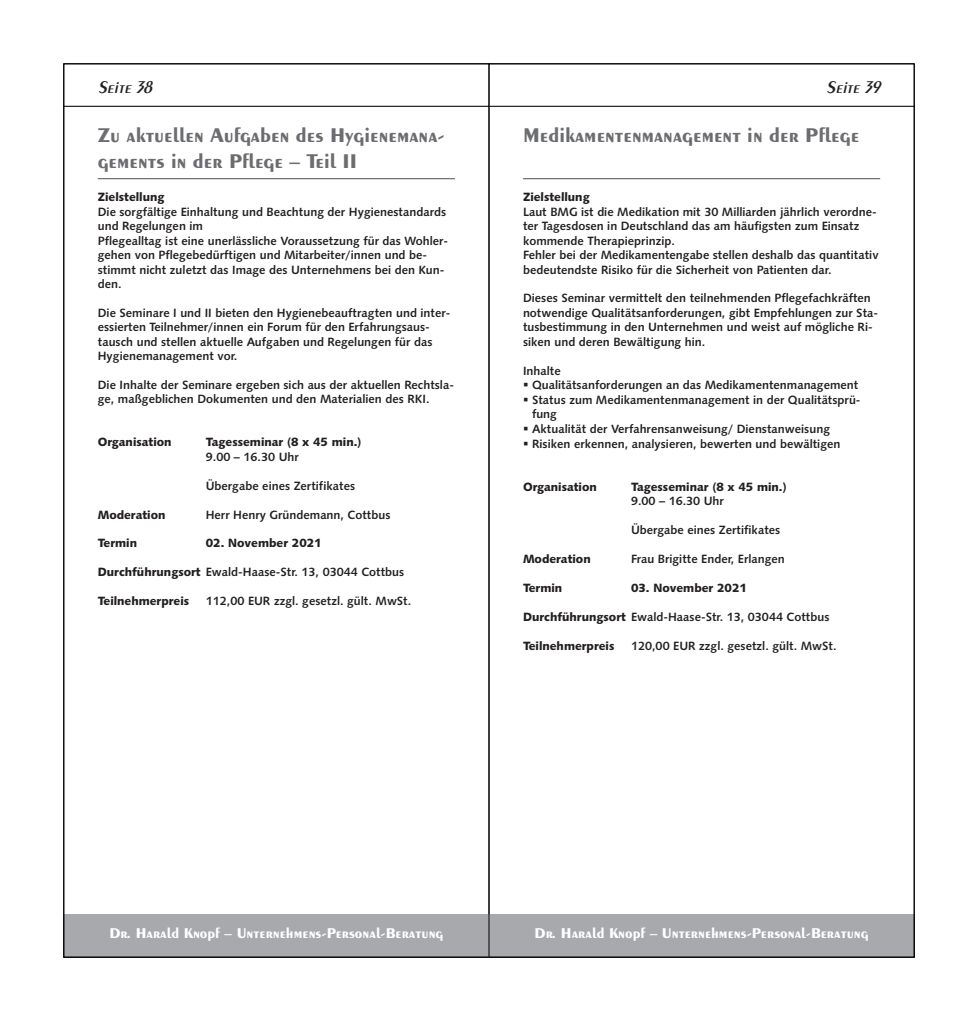
<style>
.page{position:relative;width:978px;height:1021px;background:#fff}
.page>*{position:absolute;margin:0;border:0;box-sizing:border-box;transform-origin:0 0}
.t1{font:700 21px/25.2px "Exotic 350 BT";color:#6c6d70}
.t2{font:italic 600 18px "Exotic 350 BT";color:#231f20}
.t3{font:700 15px "Exotic 350 BT";color:#fff}
.t4{font:12px/14.4px "Humanist 531 BT Bold A";color:#231f20}
.t5{font:12px "Humanist 531 BT Black A";color:#231f20}
.s1{font-family:"Humanist 531 BT Black A"}
</style>
<div class="page">
<div style="left:64px;top:914px;width:425px;height:43px;background:#a8a9ad"></div>
<hr style="left:64px;top:106px;width:425px;height:1px;background:#231f20">
<hr style="left:98px;top:178px;width:357px;height:1px;background:#6c6d70">
<div style="left:489px;top:914px;width:425px;height:43px;background:#a8a9ad"></div>
<hr style="left:523px;top:178px;width:357px;height:1px;background:#6c6d70">
<hr style="left:489px;top:106px;width:425px;height:1px;background:#231f20">
<h2 class="t2" style="left:98px;top:81px;width:59px">Seite 38</h2>
<h1 class="t1" style="left:98px;top:124px;width:349px">Zu aktuellen Aufgaben des Hygienemana&shy;gements in der Pflege – Teil II</h1>
<p class="t5" style="left:98px;top:193px;width:68px">Zielstellung</p>
<p class="t4" style="left:98px;top:206px;width:352px">Die sorgfältige Einhaltung und Beachtung der Hygienestandards und Regelungen im<br>Pflegealltag ist eine unerlässliche Voraussetzung für das Wohler&shy;gehen von Pflegebedürftigen und Mitarbeiter/innen und be&shy;stimmt nicht zuletzt das Image des Unternehmens bei den Kun&shy;den.</p>
<p class="t4" style="left:98px;top:306px;width:354px">Die Seminare I und II bieten den Hygienebeauftragten und inter&shy;essierten Teilnehmer/innen ein Forum für den Erfahrungsaus&shy;tausch und stellen aktuelle Aufgaben und Regelungen für das Hygienemanagement vor.</p>
<p class="t4" style="left:98px;top:378px;width:358px">Die Inhalte der Seminare ergeben sich aus der aktuellen Rechtsla&shy;ge, maßgeblichen Dokumenten und den Materialien des RKI.</p>
<p class="t5" style="left:98px;top:437px;width:75px">Organisation</p>
<p class="t5" style="left:206px;top:437px;width:157px">Tagesseminar (8 x 45 min.)</p>
<p class="t4" style="left:206px;top:450px;width:94px">9.00 – 16.30 Uhr</p>
<p class="t4" style="left:206px;top:479px;width:151px">Übergabe eines Zertifikates</p>
<p class="t5" style="left:98px;top:509px;width:69px">Moderation</p>
<p class="t4" style="left:206px;top:508px;width:186px">Herr Henry Gründemann, Cottbus</p>
<p class="t5" style="left:98px;top:538px;width:41px">Termin</p>
<p class="t5" style="left:206px;top:538px;width:117px">02. November 2021</p>
<p class="t4" style="left:98px;top:566px;width:308px"><span class="s1">Durchführungsort</span> Ewald-Haase-Str. 13, 03044 Cottbus</p>
<p class="t5" style="left:98px;top:596px;width:93px">Teilnehmerpreis</p>
<p class="t4" style="left:206px;top:595px;width:207px">112,00 EUR zzgl. gesetzl. gült. MwSt.</p>
<h2 class="t2" style="left:826px;top:81px;width:59px">Seite 39</h2>
<h1 class="t1" style="left:523px;top:124px;width:338px">Medikamentenmanagement in der Pflege</h1>
<p class="t5" style="left:523px;top:193px;width:68px">Zielstellung</p>
<p class="t4" style="left:523px;top:206px;width:357px">Laut BMG ist die Medikation mit 30 Milliarden jährlich verordne&shy;ter Tagesdosen in Deutschland das am häufigsten zum Einsatz kommende Therapieprinzip.<br>Fehler bei der Medikamentengabe stellen deshalb das quantitativ bedeutendste Risiko für die Sicherheit von Patienten dar.</p>
<p class="t4" style="left:523px;top:292px;width:357px">Dieses Seminar vermittelt den teilnehmenden Pflegefachkräften notwendige Qualitätsanforderungen, gibt Empfehlungen zur Sta&shy;tusbestimmung in den Unternehmen und weist auf mögliche Ri&shy;siken und deren Bewältigung hin.</p>
<p class="t4" style="left:523px;top:364px;width:39px">Inhalte</p>
<p class="t4" style="left:523px;top:379px;width:337px">▪ Qualitätsanforderungen an das Medikamentenmanagement</p>
<p class="t4" style="left:532px;top:393px;width:330px;text-indent:-9px">▪ Status zum Medikamentenmanagement in der Qualitätsprü&shy;fung</p>
<p class="t4" style="left:523px;top:422px;width:309px">▪ Aktualität der Verfahrensanweisung/ Dienstanweisung</p>
<p class="t4" style="left:523px;top:437px;width:319px">▪ Risiken erkennen, analysieren, bewerten und bewältigen</p>
<p class="t5" style="left:523px;top:482px;width:75px">Organisation</p>
<p class="t5" style="left:631px;top:482px;width:157px">Tagesseminar (8 x 45 min.)</p>
<p class="t4" style="left:631px;top:495px;width:94px">9.00 – 16.30 Uhr</p>
<p class="t4" style="left:631px;top:523px;width:151px">Übergabe eines Zertifikates</p>
<p class="t5" style="left:523px;top:554px;width:69px">Moderation</p>
<p class="t4" style="left:631px;top:552px;width:155px">Frau Brigitte Ender, Erlangen</p>
<p class="t5" style="left:523px;top:582px;width:41px">Termin</p>
<p class="t5" style="left:631px;top:582px;width:117px">03. November 2021</p>
<p class="t4" style="left:523px;top:610px;width:308px"><span class="s1">Durchführungsort</span> Ewald-Haase-Str. 13, 03044 Cottbus</p>
<p class="t5" style="left:523px;top:640px;width:93px">Teilnehmerpreis</p>
<p class="t4" style="left:631px;top:639px;width:207px">120,00 EUR zzgl. gesetzl. gült. MwSt.</p>
<p class="t3" style="left:109px;top:927px;width:335px">Dr. Harald Knopf – Unternehmens-Personal-Beratung</p>
<p class="t3" style="left:535px;top:927px;width:335px">Dr. Harald Knopf – Unternehmens-Personal-Beratung</p>
</div>
